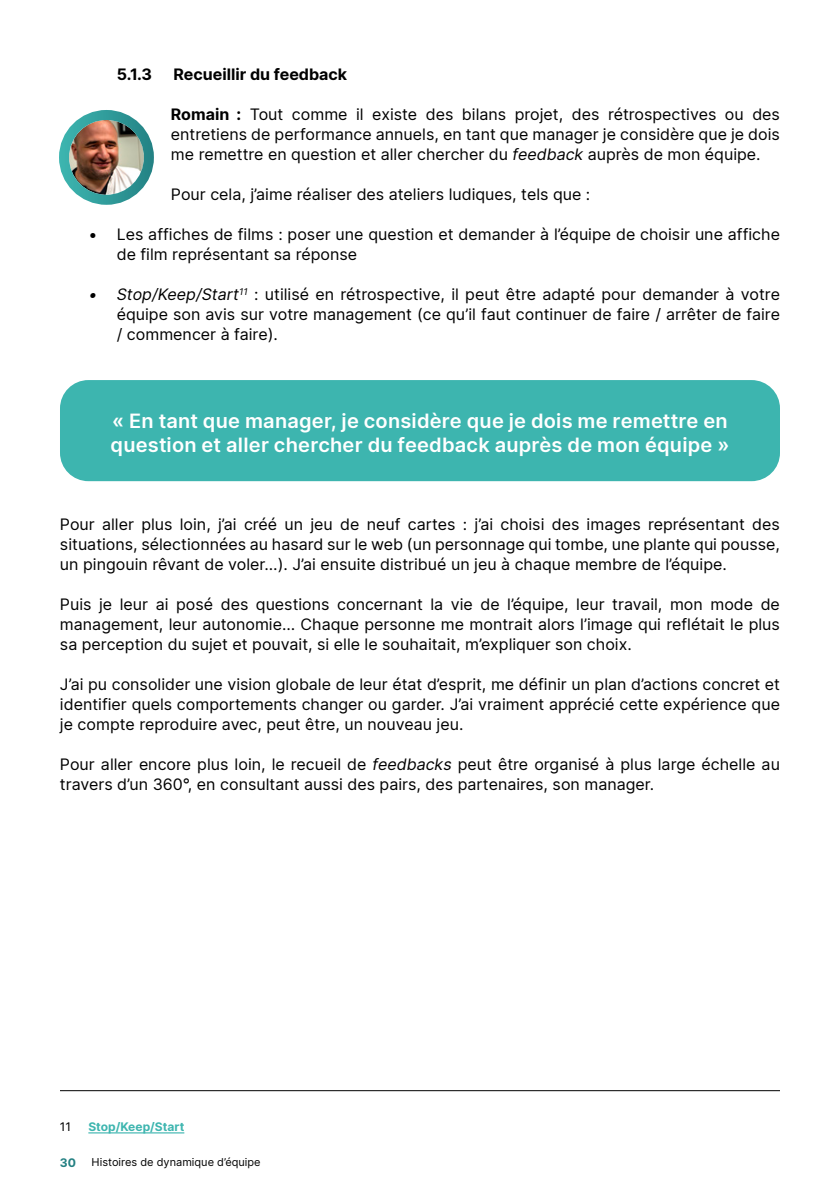
<style>
.page{position:relative;width:840px;height:1191px;background:#fff}
.page>*{position:absolute;margin:0;border:0;box-sizing:border-box;transform-origin:0 0}
.t1{font:600 20px/24px "Inter";letter-spacing:.01em;color:#fff}
.t2{font:16px/20px "Inter";color:#000;text-align:justify}
.t3{font:700 16px "Inter";color:#000}
.t4{font:700 12px "Inter";color:#3db5af}
.t5{font:700 12px "Inter";color:#238082}
.t6{font:12px "Inter";color:#000}
.t7{font:11px "Inter";color:#000}
.s1{font-weight:700}
.s2{font-style:italic}
</style>
<div class="page">
<div style="left:60px;top:380px;width:719px;height:101px;background:#3db5af;border-radius:28px"></div>
<hr style="left:60px;top:1090px;width:719px;height:1px;background:#000">
<hr style="left:88px;top:1132px;width:96px;height:1px;background:#3db5af">
<img style="left:69px;top:120px;width:75px;height:75px;border-radius:37px">
<div style="left:59px;top:110px;width:95px;height:95px;border:10px solid #fff;border-radius:50%"></div>
<p class="t3" style="left:117px;top:62px;width:37px">5.1.3</p>
<p class="t3" style="left:173px;top:62px;width:175px">Recueillir du feedback</p>
<p class="t2" style="left:171px;top:104px;width:610px"><span class="s1">Romain :</span> Tout comme il existe des bilans projet, des rétrospectives ou des entretiens de performance annuels, en tant que manager je considère que je dois me remettre en question et aller chercher du <span class="s2">feedback</span> auprès de mon équipe.</p>
<p class="t2" style="left:171px;top:184px;width:420px">Pour cela, j’aime réaliser des ateliers ludiques, tels que :</p>
<p class="t2" style="left:117px;top:224px;width:664px;text-indent:-28px">• Les affiches de films : poser une question et demander à l’équipe de choisir une affiche de film représentant sa réponse</p>
<p class="t2" style="left:117px;top:284px;width:664px;text-indent:-28px"><span class="s2">• Stop/Keep/Start</span><sup>11</sup> : utilisé en rétrospective, il peut être adapté pour demander à votre équipe son avis sur votre management (ce qu’il faut continuer de faire / arrêter de faire / commencer à faire).</p>
<p class="t1" style="left:111px;top:408px;width:620px">« En tant que manager, je considère que je dois me remettre en question et aller chercher du feedback auprès de mon équipe »</p>
<p class="t2" style="left:60px;top:514px;width:721px">Pour aller plus loin, j’ai créé un jeu de neuf cartes : j’ai choisi des images représentant des situations, sélectionnées au hasard sur le web (un personnage qui tombe, une plante qui pousse, un pingouin rêvant de voler…). J’ai ensuite distribué un jeu à chaque membre de l’équipe.</p>
<p class="t2" style="left:60px;top:594px;width:721px">Puis je leur ai posé des questions concernant la vie de l’équipe, leur travail, mon mode de management, leur autonomie… Chaque personne me montrait alors l’image qui reflétait le plus sa perception du sujet et pouvait, si elle le souhaitait, m’expliquer son choix.</p>
<p class="t2" style="left:60px;top:674px;width:721px">J’ai pu consolider une vision globale de leur état d’esprit, me définir un plan d’actions concret et identifier quels comportements changer ou garder. J’ai vraiment apprécié cette expérience que je compte reproduire avec, peut être, un nouveau jeu.</p>
<p class="t2" style="left:60px;top:754px;width:721px">Pour aller encore plus loin, le recueil de <span class="s2">feedbacks</span> peut être organisé à plus large échelle au travers d’un 360°, en consultant aussi des pairs, des partenaires, son manager.</p>
<p class="t6" style="left:60px;top:1118px;width:13px">11</p>
<p class="t4" style="left:88px;top:1118px;width:97px">Stop/Keep/Start</p>
<p class="t5" style="left:60px;top:1153px;width:18px">30</p>
<p class="t7" style="left:92px;top:1154px;width:170px">Histoires de dynamique d’équipe</p>
</div>
